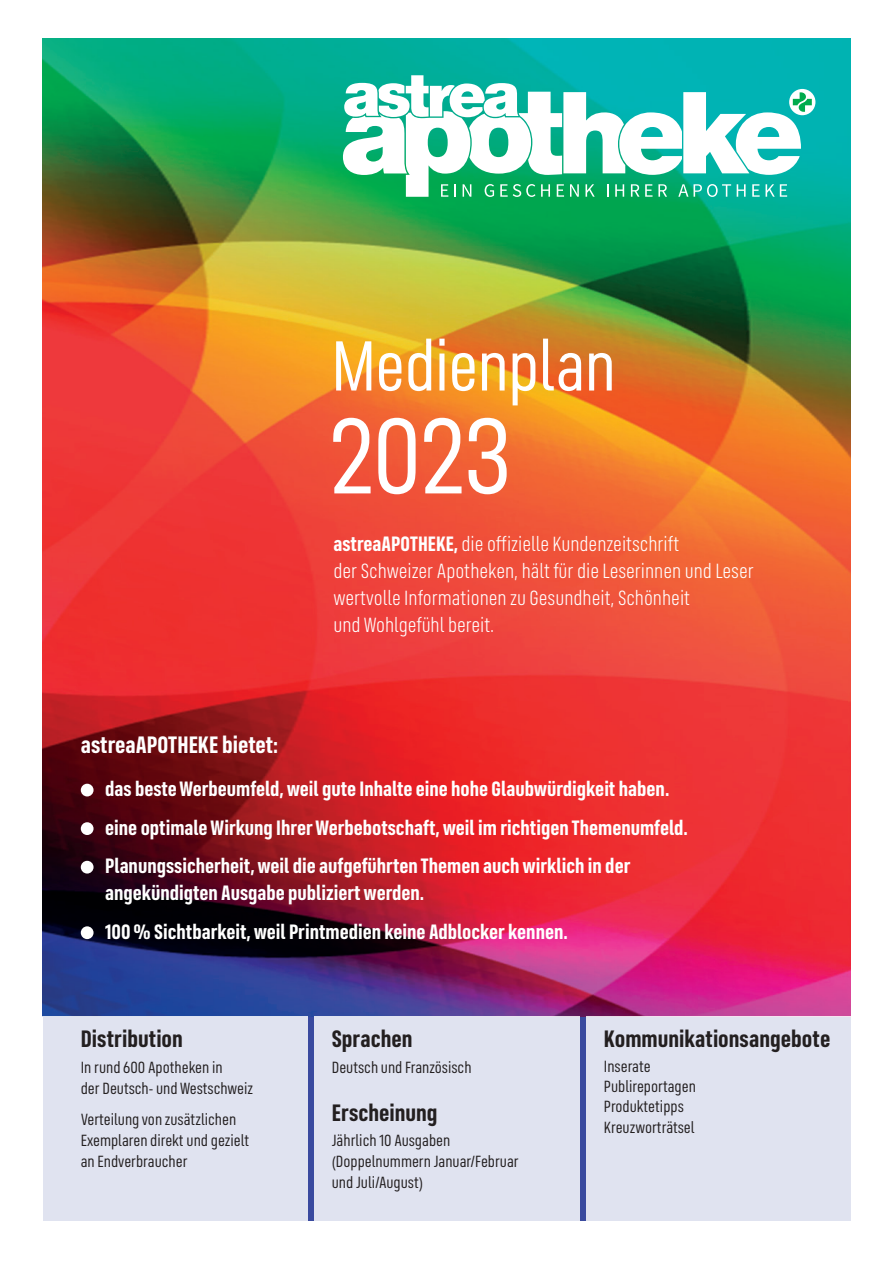
<style>
.page{position:relative;width:893px;height:1263px;background:#fff}
.page>*{position:absolute;margin:0;border:0;box-sizing:border-box;transform-origin:0 0}
.t1{font:109.5px "FS Industrie Cd";color:#fff}
.t2{font:72px "FS Industrie Cd";letter-spacing:-.01em;color:#fff}
.t3{font:700 24px "FS Industrie Cd";color:#231f20}
.t4{font:700 24px "FS Industrie Cd";color:#fff}
.t5{font:700 21px/38.5px "FS Industrie Cd";color:#fff}
.t6{font:21px/27px "FS Industrie Cd";color:#fff}
.t7{font:16.5px/21px "FS Industrie Cd";color:#231f20}
.s1{font-weight:700}
</style>
<div class="page">
<img style="left:43px;top:39px;width:807px;height:977px">
<div style="left:42px;top:1016px;width:266px;height:205px;background:#e0e3f0"></div>
<div style="left:314px;top:1016px;width:266px;height:205px;background:#e0e3f0"></div>
<div style="left:586px;top:1016px;width:265px;height:205px;background:#e0e3f0"></div>
<div style="left:789px;top:89px;width:26px;height:26px;background:#fff;border-radius:50%"></div>
<svg style="left:343px;top:75px;width:469px;height:122px"></svg>
<div style="left:81px;top:784px;width:13px;height:12px;background:#fff;border-radius:50%"></div>
<div style="left:81px;top:822px;width:13px;height:13px;background:#fff;border-radius:50%"></div>
<div style="left:81px;top:861px;width:13px;height:12px;background:#fff;border-radius:50%"></div>
<div style="left:81px;top:926px;width:13px;height:13px;background:#fff;border-radius:50%"></div>
<h2 class="t2" style="left:331px;top:324px;width:286px">Medienplan</h2>
<h1 class="t1" style="left:330px;top:393px;width:183px">2023</h1>
<p class="t6" style="left:333px;top:530px;width:422px"><span class="s1">astreaAPOTHEKE,</span> die offizielle Kundenzeitschrift<br>der Schweizer Apotheken, hält für die Leserinnen und Leser wertvolle Informationen zu Gesundheit, Schönheit<br>und Wohlgefühl bereit.</p>
<p class="t4" style="left:81px;top:730px;width:199px">astreaAPOTHEKE bietet:</p>
<p class="t5" style="left:105px;top:769px;width:584px">das beste Werbeumfeld, weil gute Inhalte eine hohe Glaubwürdigkeit haben. eine optimale Wirkung Ihrer Werbebotschaft, weil im richtigen Themenumfeld.<br>Planungssicherheit, weil die aufgeführten Themen auch wirklich in der</p>
<p class="t5" style="left:105px;top:874px;width:464px">angekündigten Ausgabe publiziert werden.<br>100 % Sichtbarkeit, weil Printmedien keine Adblocker kennen.</p>
<p class="t3" style="left:81px;top:1024px;width:104px">Distribution</p>
<p class="t7" style="left:81px;top:1056px;width:174px">In rund 600 Apotheken in<br>der Deutsch- und Westschweiz</p>
<p class="t7" style="left:81px;top:1109px;width:170px">Verteilung von zusätzlichen<br>Exemplaren direkt und gezielt an Endverbraucher</p>
<p class="t3" style="left:332px;top:1024px;width:82px">Sprachen</p>
<p class="t7" style="left:332px;top:1056px;width:141px">Deutsch und Französisch</p>
<p class="t3" style="left:332px;top:1097px;width:107px">Erscheinung</p>
<p class="t7" style="left:332px;top:1130px;width:188px">Jährlich 10 Ausgaben (Doppelnummern Januar/Februar und Juli/August)</p>
<p class="t3" style="left:604px;top:1024px;width:228px">Kommunikationsangebote</p>
<p class="t7" style="left:604px;top:1056px;width:93px;line-height:20.2px">Inserate<br>Publireportagen<br>Produktetipps<br>Kreuzworträtsel</p>
</div>
